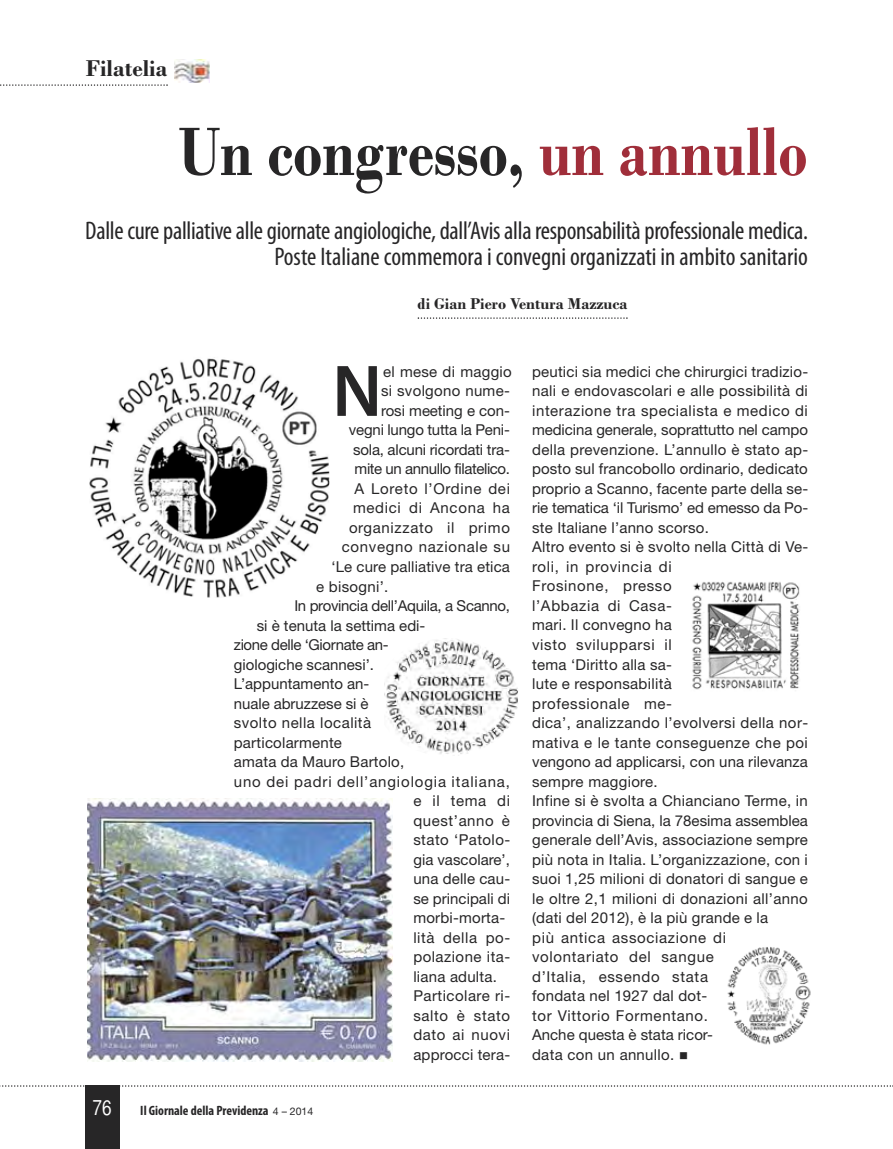
<style>
.page{position:relative;width:893px;height:1149px;background:#fff}
.page>*{position:absolute;margin:0;border:0;box-sizing:border-box;transform-origin:0 0}
.t1{font:600 73.65px "Myriad Pro";color:#272627}
.t2{font:700 72px "Bodoni";color:#272627;scale:.83 1}
.t3{font:condensed 25.5px/25.5px "Myriad Pro";letter-spacing:-.015em;color:#272627;text-align:right}
.t4{font:700 24px "Bodoni";color:#272627}
.t5{font:21px "Helvetica CY Plain";color:#fff}
.t6{font:700 16.5px "Bodoni";color:#272627}
.t7{font:15px/19.5px "Helvetica Neue";letter-spacing:.02em;color:#272627}
.t8{font:15px "Helvetica Neue";color:#272627}
.t9{font:15px "Helvetica Neue";letter-spacing:.045em;color:#272627}
.t10{font:15px "Helvetica Neue";letter-spacing:-.025em;color:#272627}
.t11{font:15px "Helvetica Neue";letter-spacing:.04em;color:#272627}
.t12{font:15px "Helvetica Neue";letter-spacing:.06em;color:#272627}
.t13{font:15px "Helvetica Neue";letter-spacing:-.005em;color:#272627}
.t14{font:15px "Helvetica Neue";letter-spacing:-.02em;color:#272627}
.t15{font:15px "Helvetica Neue";letter-spacing:-.01em;color:#272627}
.t16{font:15px "Helvetica Neue";letter-spacing:-.015em;color:#272627}
.t17{font:700 condensed 13.5px "Myriad Pro";color:#272627}
.s1{color:#a02e3a}
.s2{font-family:"Helvetica Neue";font-weight:400;font-stretch:normal;font-size:10.5px}
</style>
<div class="page">
<svg style="left:0;top:1085px;width:893px;height:1px"></svg>
<div style="left:85px;top:1084px;width:34px;height:64px;background:#272627"></div>
<svg style="left:0;top:84px;width:168px;height:2px"></svg>
<svg style="left:179px;top:82px;width:31px;height:1px"></svg>
<img style="left:175px;top:60px;width:35px;height:22px">
<svg style="left:418px;top:317px;width:210px;height:2px"></svg>
<img style="left:87px;top:798px;width:305px;height:263px">
<img style="left:384px;top:638px;width:134px;height:118px">
<img style="left:727px;top:947px;width:84px;height:98px">
<img style="left:692px;top:581px;width:108px;height:109px">
<img style="left:89px;top:358px;width:240px;height:239px">
<p class="t4" style="left:86px;top:60px;width:83px">Filatelia</p>
<p class="t2" style="left:178px;top:127px;width:760px">Un congresso, <span class="s1">un annullo</span></p>
<p class="t3" style="left:85px;top:220px;width:725px">Dalle cure palliative alle giornate angiologiche, dall’Avis alla responsabilità professionale medica.<br>Poste Italiane commemora i convegni organizzati in ambito sanitario</p>
<p class="t6" style="left:418px;top:298px;width:211px">di Gian Piero Ventura Mazzuca</p>
<p class="t1" style="left:332px;top:347px;width:51px">N</p>
<p class="t7" style="left:383px;top:363px;width:130px">el mese di maggio</p>
<p class="t7" style="left:381px;top:382px;width:130px">si svolgono nume-</p>
<p class="t13" style="left:381px;top:405px;width:130px">rosi meeting e con-</p>
<p class="t16" style="left:349px;top:424px;width:163px">vegni lungo tutta la Peni-</p>
<p class="t15" style="left:353px;top:444px;width:158px">sola, alcuni ricordati tra-</p>
<p class="t10" style="left:355px;top:463px;width:157px">mite un annullo filatelico.</p>
<p class="t9" style="left:355px;top:483px;width:157px">A Loreto l’Ordine dei</p>
<p class="t9" style="left:353px;top:502px;width:158px">medici di Ancona ha</p>
<p class="t9" style="left:349px;top:522px;width:162px">organizzato il primo</p>
<p class="t9" style="left:342px;top:541px;width:170px">convegno nazionale su</p>
<p class="t7" style="left:331px;top:558px;width:180px">‘Le cure palliative tra etica</p>
<p class="t7" style="left:316px;top:577px;width:74px">e bisogni’.</p>
<p class="t14" style="left:294px;top:600px;width:217px">In provincia dell’Aquila, a Scanno,</p>
<p class="t8" style="left:257px;top:619px;width:170px">si è tenuta la settima edi-</p>
<p class="t10" style="left:234px;top:639px;width:156px">zione delle ‘Giornate an-</p>
<p class="t8" style="left:234px;top:658px;width:142px">giologiche scannesi’.</p>
<p class="t8" style="left:234px;top:678px;width:137px">L’appuntamento an-</p>
<p class="t13" style="left:234px;top:697px;width:136px">nuale abruzzese si è</p>
<p class="t7" style="left:234px;top:714px;width:139px">svolto nella località</p>
<p class="t7" style="left:234px;top:733px;width:110px">particolarmente</p>
<p class="t7" style="left:234px;top:753px;width:172px">amata da Mauro Bartolo,</p>
<p class="t12" style="left:234px;top:775px;width:278px">uno dei padri dell’angiologia italiana,</p>
<p class="t7" style="left:413px;top:792px;width:98px">e il tema di</p>
<p class="t11" style="left:413px;top:814px;width:98px">quest’anno è</p>
<p class="t7" style="left:413px;top:831px;width:98px">stato ‘Patolo-</p>
<p class="t8" style="left:413px;top:853px;width:98px">gia vascolare’,</p>
<p class="t7" style="left:413px;top:870px;width:98px">una delle cau -</p>
<p class="t8" style="left:413px;top:892px;width:98px">se principali di</p>
<p class="t7" style="left:413px;top:909px;width:93px">morbi-morta-</p>
<p class="t11" style="left:413px;top:931px;width:98px">lità del la po-</p>
<p class="t7" style="left:413px;top:948px;width:98px">polazione ita-</p>
<p class="t7" style="left:413px;top:967px;width:85px">liana adulta.</p>
<p class="t7" style="left:413px;top:987px;width:98px">Particolare ri-</p>
<p class="t11" style="left:413px;top:1009px;width:98px">salto è stato</p>
<p class="t11" style="left:413px;top:1029px;width:98px">dato ai nuovi</p>
<p class="t7" style="left:413px;top:1045px;width:98px">approcci tera-</p>
<p class="t5" style="left:92px;top:1095px;width:21px">76</p>
<p class="t17" style="left:140px;top:1105px;width:174px">Il Giornale della Previdenza <span class="s2">4 – 2014</span></p>
<p class="t7" style="left:532px;top:363px;width:278px">peutici sia medici che chirurgici tradizio&shy;nali e endovascolari e alle possibilità di interazione tra specialista e medico di medicina generale, soprattutto nel campo della prevenzione. L’annullo è stato ap&shy;posto sul francobollo ordinario, dedicato proprio a Scanno, facente parte della se&shy;rie tematica ‘il Turismo’ ed emesso da Po&shy;ste Italiane l’anno scorso.<br>Altro evento si è svolto nella Città di Ve&shy;roli, in provincia di<br>Frosinone, presso<br>l’Abbazia di Casa-<br>mari. Il convegno ha<br>visto svilupparsi il<br>tema ‘Diritto alla sa-<br>lute e responsabilità<br>professionale me-<br>dica’, analizzando l’evolversi della nor&shy;mativa e le tante conseguenze che poi vengono ad applicarsi, con una rilevanza sempre maggiore.<br>Infine si è svolta a Chianciano Terme, in provincia di Siena, la 78esima assemblea generale dell’Avis, associazione sempre più nota in Italia. L’organizzazione, con i suoi 1,25 milioni di donatori di sangue e le oltre 2,1 milioni di donazioni all’anno (dati del 2012), è la più grande e la<br>più antica associazione di volontariato del sangue<br>d’Italia, essendo stata<br>fondata nel 1927 dal dot-<br>tor Vittorio Formentano.<br>Anche questa è stata ricor-<br>data con un annullo. ■</p>
</div>
